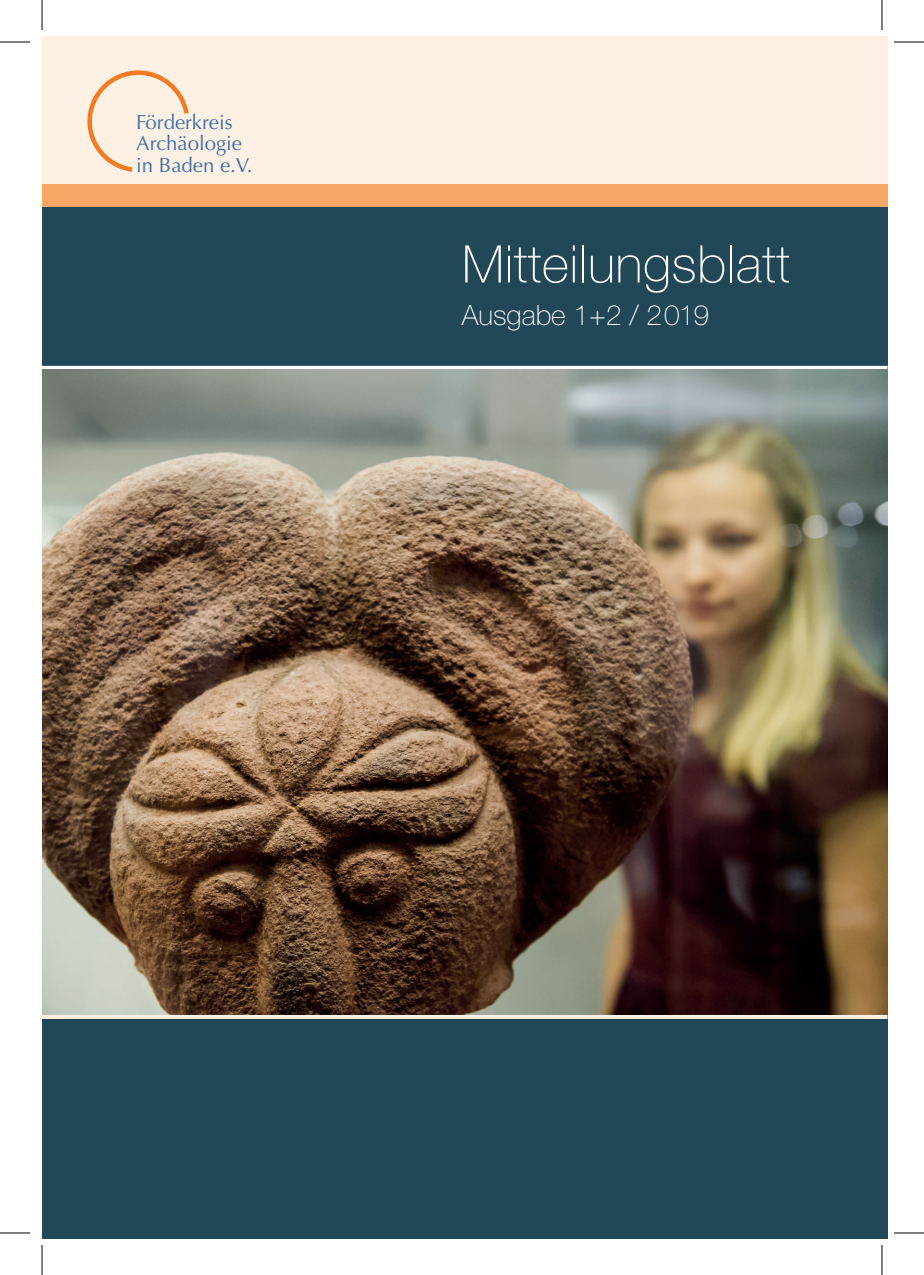
<style>
.page{position:relative;width:924px;height:1275px;background:#fff}
.page>*{position:absolute;margin:0;border:0;box-sizing:border-box;transform-origin:0 0}
.t1{font:100 52px "Helvetica Neue LT Std";letter-spacing:.01em;color:#fff}
.t2{font:100 28px "Helvetica Neue LT Std";color:#fff}
.t3{font:20.4px/21.6px "Optima LT Std";color:#3970aa}
</style>
<div class="page">
<div style="left:42px;top:199px;width:845px;height:1039px;background:#224858"></div>
<div style="left:42px;top:36px;width:845px;height:152px;background:#fef0e2"></div>
<svg style="left:87px;top:70px;width:101px;height:102px"></svg>
<div style="left:42px;top:184px;width:845px;height:22px;background:#f9a766"></div>
<svg style="left:42px;top:366px;width:845px;height:4px;fill:#fff"></svg>
<img style="left:42px;top:370px;width:845px;height:645px">
<hr style="left:42px;top:1015px;width:845px;height:4px;background:#fef0e2">
<hr style="left:0;top:42px;width:30px;height:1px;background:#000">
<hr style="left:893px;top:42px;width:30px;height:1px;background:#000">
<hr style="left:0;top:1232px;width:30px;height:1px;background:#000">
<hr style="left:893px;top:1232px;width:30px;height:1px;background:#000">
<hr style="left:42px;top:0;width:1px;height:30px;background:#000">
<hr style="left:42px;top:1245px;width:1px;height:30px;background:#000">
<hr style="left:881px;top:0;width:1px;height:30px;background:#000">
<hr style="left:881px;top:1245px;width:1px;height:30px;background:#000">
<p class="t3" style="left:136px;top:111px;width:118px">Förderkreis<br>Archäologie in Baden e.V.</p>
<h1 class="t1" style="left:462px;top:234px;width:329px">Mitteilungsblatt</h1>
<h2 class="t2" style="left:462px;top:299px;width:248px">Ausgabe 1+2 / 2019</h2>
</div>
